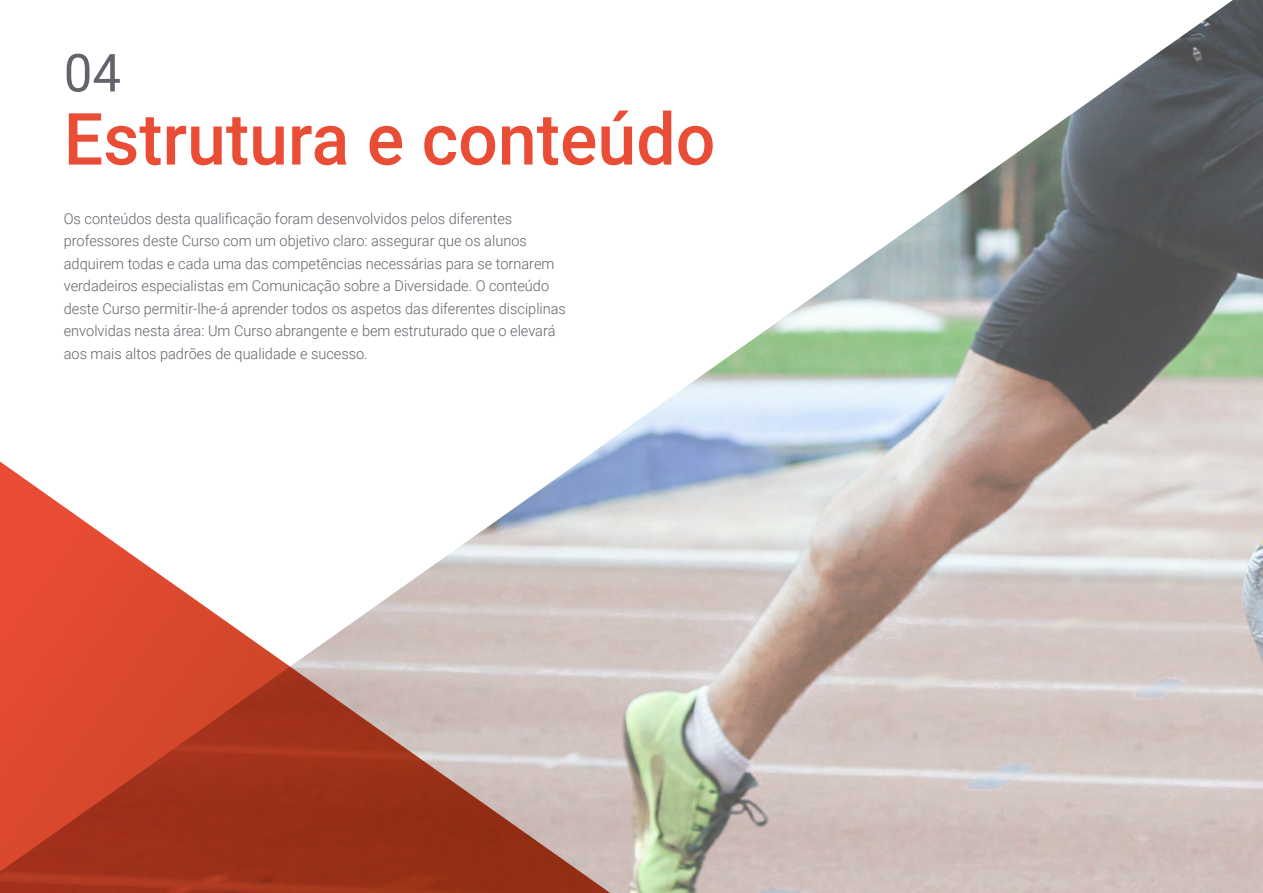
<style>
.page{position:relative;width:1263px;height:893px;background:#fff}
.page>*{position:absolute;margin:0;border:0;box-sizing:border-box;transform-origin:0 0}
.t1{font:500 72px "Roboto";color:#e94d35}
.t2{font:52.5px "Roboto";color:#61646a}
.t3{font:300 15px/22.5px "Roboto";color:#61646a}
</style>
<div class="page">
<img style="left:602px;top:0;width:661px;height:893px">
<svg style="left:0;top:446px;width:640px;height:447px"></svg>
<h2 class="t2" style="left:64px;top:36px;width:59px">04</h2>
<h1 class="t1" style="left:64px;top:89px;width:653px">Estrutura e conteúdo</h1>
<p class="t3" style="left:64px;top:207px;width:504px">Os conteúdos desta qualificação foram desenvolvidos pelos diferentes professores deste Curso com um objetivo claro: assegurar que os alunos adquirem todas e cada uma das competências necessárias para se tornarem verdadeiros especialistas em Comunicação sobre a Diversidade. O conteúdo deste Curso permitir-lhe-á aprender todos os aspetos das diferentes disciplinas envolvidas nesta área: Um Curso abrangente e bem estruturado que o elevará aos mais altos padrões de qualidade e sucesso.</p>
</div>
